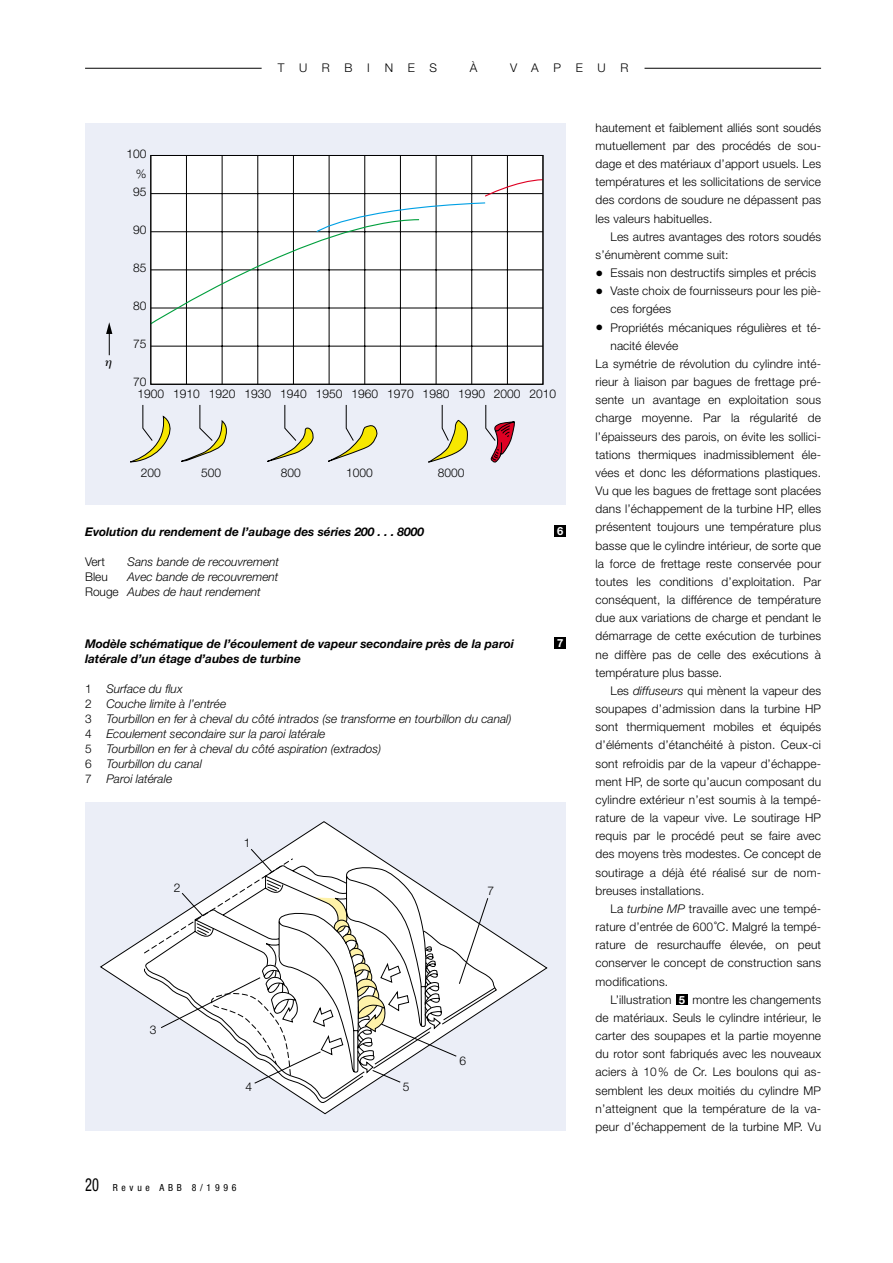
<style>
.page{position:relative;width:893px;height:1263px;background:#fff}
.page>*{position:absolute;margin:0;border:0;box-sizing:border-box;transform-origin:0 0}
.t1{font:300 12px/18.1px "Helvetica Neue";letter-spacing:.01em;color:#000}
.t2{font:italic 300 12px/15px "Helvetica Neue";color:#000}
.t3{font:italic 700 12px/15px "Helvetica Neue";color:#000}
.t4{font:300 12px "Helvetica Neue";letter-spacing:1.225em;color:#000}
.t5{font:700 11.25px "Helvetica Neue";color:#fff}
.t6{font:condensed 9.75px "Helvetica Neue";letter-spacing:.385em;color:#000}
.s1{font-style:normal}
.s2{font-size:18px}
.s3{font-size:15.75px}
.s4{font-style:italic}
</style>
<div class="page">
<div style="left:676px;top:994px;width:11px;height:11px;background:#000"></div>
<div style="left:555px;top:525px;width:11px;height:11px;background:#000"></div>
<div style="left:555px;top:637px;width:11px;height:11px;background:#000"></div>
<div style="left:85px;top:123px;width:481px;height:382px;background:#ebeef7"></div>
<div style="left:151px;top:155px;width:392px;height:229px;background:#fff"></div>
<hr style="left:151px;top:346px;width:392px;height:1px;background:#000">
<hr style="left:186px;top:155px;width:1px;height:229px;background:#000">
<hr style="left:222px;top:155px;width:1px;height:229px;background:#000">
<hr style="left:257px;top:155px;width:1px;height:229px;background:#000">
<hr style="left:293px;top:155px;width:1px;height:229px;background:#000">
<hr style="left:329px;top:155px;width:1px;height:229px;background:#000">
<hr style="left:364px;top:155px;width:1px;height:229px;background:#000">
<hr style="left:400px;top:155px;width:1px;height:229px;background:#000">
<hr style="left:436px;top:155px;width:1px;height:229px;background:#000">
<hr style="left:471px;top:155px;width:1px;height:229px;background:#000">
<hr style="left:507px;top:155px;width:1px;height:229px;background:#000">
<svg style="left:152px;top:179px;width:392px;height:146px"></svg>
<svg style="left:130px;top:405px;width:385px;height:58px"></svg>
<div style="left:150px;top:155px;width:393px;height:230px;border:1px solid #000"></div>
<svg style="left:106px;top:322px;width:6px;height:33px"></svg>
<div style="left:85px;top:802px;width:481px;height:329px;background:#ebeef7"></div>
<svg style="left:100px;top:821px;width:448px;height:294px"></svg>
<svg style="left:144px;top:864px;width:353px;height:242px"></svg>
<svg style="left:182px;top:849px;width:306px;height:234px"></svg>
<svg style="left:144px;top:858px;width:298px;height:226px"></svg>
<hr style="left:85px;top:68px;width:176px;height:1px;background:#000">
<hr style="left:644px;top:68px;width:177px;height:1px;background:#000">
<p class="t4" style="left:278px;top:64px;width:161px">TURBINES</p>
<p class="t1" style="left:470px;top:60px;width:9px">À</p>
<p class="t1" style="left:510px;top:60px;width:120px">VAPEUR</p>
<p class="t1" style="left:127px;top:145px;width:22px;line-height:20px;text-align:right">100 %</p>
<p class="t1" style="left:133px;top:184px;width:15px">95</p>
<p class="t1" style="left:133px;top:222px;width:15px">90</p>
<p class="t1" style="left:133px;top:260px;width:15px">85</p>
<p class="t1" style="left:133px;top:298px;width:15px">80</p>
<p class="t1" style="left:133px;top:336px;width:15px">75</p>
<p class="t1" style="left:137px;top:377px;width:28px;line-height:12px;text-indent:-4px">70<br>1900</p>
<p class="t1" style="left:173px;top:386px;width:384px">1910 1920 1930 1940 1950 1960 1970 1980 1990 2000 2010</p>
<p class="t1" style="left:141px;top:465px;width:22px">200</p>
<p class="t1" style="left:201px;top:465px;width:22px">500</p>
<p class="t1" style="left:281px;top:465px;width:22px">800</p>
<p class="t1" style="left:346px;top:465px;width:28px">1000</p>
<p class="t1" style="left:438px;top:465px;width:28px">8000</p>
<p class="t3" style="left:85px;top:525px;width:340px">Evolution du rendement de l’aubage des séries 200 . . . 8000</p>
<p class="t1" style="left:85px;top:553px;width:21px">Vert</p>
<p class="t2" style="left:128px;top:555px;width:153px">Sans bande de recouvrement</p>
<p class="t1" style="left:85px;top:568px;width:24px">Bleu</p>
<p class="t2" style="left:85px;top:570px;width:195px;text-indent:43px">Avec bande de recouvrement<br><span class="s1">Rouge</span> Aubes de haut rendement</p>
<p class="t3" style="left:85px;top:637px;width:430px">Modèle schématique de l’écoulement de vapeur secondaire près de la paroi latérale d’un étage d’aubes de turbine</p>
<p class="t2" style="left:85px;top:682px;width:428px"><span class="s1">1</span> Surface du flux<br><span class="s1">2</span> Couche limite à l’entrée<br><span class="s1">3</span> Tourbillon en fer à cheval du côté intrados (se transforme en tourbillon du canal)<br><span class="s1">4</span> Ecoulement secondaire sur la paroi latérale<br><span class="s1">5</span> Tourbillon en fer à cheval du côté aspiration (extrados)<br><span class="s1">6</span> Tourbillon du canal<br><span class="s1">7</span> Paroi latérale</p>
<p class="t1" style="left:244px;top:835px;width:8px">1</p>
<p class="t1" style="left:174px;top:879px;width:8px">2</p>
<p class="t1" style="left:487px;top:883px;width:8px">7</p>
<p class="t5" style="left:557px;top:527px;width:8px">6</p>
<p class="t5" style="left:557px;top:639px;width:8px">7</p>
<p class="t1" style="left:150px;top:1022px;width:8px">3</p>
<p class="t1" style="left:245px;top:1078px;width:8px">4</p>
<p class="t1" style="left:403px;top:1078px;width:8px">5</p>
<p class="t6" style="left:85px;top:1184px;width:153px"><span class="s2">20</span> Revue ABB 8/1996</p>
<p class="t1" style="left:459px;top:1053px;width:8px">6</p>
<p class="t1" style="left:595px;top:120px;width:227px;text-align:justify">hautement et faiblement alliés sont soudés mutuellement par des procédés de sou&shy;dage et des matériaux d’apport usuels. Les températures et les sollicitations de service des cordons de soudure ne dépassent pas les valeurs habituelles.</p>
<p class="t1" style="left:595px;top:229px;width:227px;text-indent:15px">Les autres avantages des rotors soudés s’énumèrent comme suit:</p>
<p class="t1" style="left:595px;top:265px;width:222px"><span class="s3">•</span> Essais non destructifs simples et précis</p>
<p class="t1" style="left:610px;top:283px;width:212px;text-indent:-15px"><span class="s3">•</span> Vaste choix de fournisseurs pour les piè&shy;ces forgées</p>
<p class="t1" style="left:595px;top:319px;width:227px"><span class="s3">•</span> Propriétés mécaniques régulières et té-</p>
<p class="t1" style="left:610px;top:338px;width:69px">nacité élevée</p>
<p class="t1" style="left:595px;top:356px;width:227px">La symétrie de révolution du cylindre inté-</p>
<p class="t1" style="left:595px;top:374px;width:227px">rieur à liaison par bagues de frettage pré-</p>
<p class="t1" style="left:595px;top:392px;width:227px">sente un avantage en exploitation sous</p>
<p class="t1" style="left:595px;top:410px;width:227px">charge moyenne. Par la régularité de</p>
<p class="t1" style="left:595px;top:428px;width:227px">l’épaisseurs des parois, on évite les sollici-</p>
<p class="t1" style="left:595px;top:447px;width:227px">tations thermiques inadmissiblement éle-</p>
<p class="t1" style="left:595px;top:465px;width:227px">vées et donc les déformations plastiques.</p>
<p class="t1" style="left:595px;top:483px;width:227px">Vu que les bagues de frettage sont placées</p>
<p class="t1" style="left:595px;top:501px;width:227px">dans l’échappement de la turbine HP, elles</p>
<p class="t1" style="left:595px;top:519px;width:227px">présentent toujours une température plus</p>
<p class="t1" style="left:595px;top:537px;width:227px">basse que le cylindre intérieur, de sorte que</p>
<p class="t1" style="left:595px;top:556px;width:227px">la force de frettage reste conservée pour</p>
<p class="t1" style="left:595px;top:574px;width:227px">toutes les conditions d’exploitation. Par</p>
<p class="t1" style="left:595px;top:592px;width:227px">conséquent, la différence de température</p>
<p class="t1" style="left:595px;top:610px;width:227px">due aux variations de charge et pendant le</p>
<p class="t1" style="left:595px;top:628px;width:227px">démarrage de cette exécution de turbines</p>
<p class="t1" style="left:595px;top:646px;width:227px">ne diffère pas de celle des exécutions à</p>
<p class="t1" style="left:595px;top:665px;width:128px">température plus basse.</p>
<p class="t1" style="left:610px;top:683px;width:212px">Les <span class="s4">diffuseurs</span> qui mènent la vapeur des</p>
<p class="t1" style="left:595px;top:701px;width:227px">soupapes d’admission dans la turbine HP</p>
<p class="t1" style="left:595px;top:719px;width:227px">sont thermiquement mobiles et équipés</p>
<p class="t1" style="left:595px;top:737px;width:227px">d’éléments d’étanchéité à piston. Ceux-ci</p>
<p class="t1" style="left:595px;top:755px;width:227px">sont refroidis par de la vapeur d’échappe-</p>
<p class="t1" style="left:595px;top:774px;width:227px">ment HP, de sorte qu’aucun composant du</p>
<p class="t1" style="left:595px;top:792px;width:227px">cylindre extérieur n’est soumis à la tempé-</p>
<p class="t1" style="left:595px;top:810px;width:227px">rature de la vapeur vive. Le soutirage HP</p>
<p class="t1" style="left:595px;top:828px;width:227px">requis par le procédé peut se faire avec</p>
<p class="t1" style="left:595px;top:846px;width:227px">des moyens très modestes. Ce concept de</p>
<p class="t1" style="left:595px;top:864px;width:227px">soutirage a déjà été réalisé sur de nom-</p>
<p class="t1" style="left:595px;top:883px;width:110px">breuses installations.</p>
<p class="t1" style="left:610px;top:901px;width:212px">La <span class="s4">turbine MP</span> travaille avec une tempé-</p>
<p class="t1" style="left:595px;top:919px;width:227px">rature d’entrée de 600˚C. Malgré la tempé-</p>
<p class="t1" style="left:595px;top:937px;width:227px">rature de resurchauffe élevée, on peut</p>
<p class="t1" style="left:595px;top:955px;width:227px">conserver le concept de construction sans</p>
<p class="t1" style="left:595px;top:973px;width:74px">modifications.</p>
<p class="t1" style="left:610px;top:992px;width:63px">L’illustration</p>
<p class="t1" style="left:595px;top:992px;width:227px;text-align:justify;text-indent:97px">montre les changements de matériaux. Seuls le cylindre intérieur, le carter des soupapes et la partie moyenne du rotor sont fabriqués avec les nouveaux aciers à 10% de Cr. Les boulons qui as&shy;semblent les deux moitiés du cylindre MP n’atteignent que la température de la va&shy;peur d’échappement de la turbine MP. Vu</p>
<p class="t5" style="left:678px;top:996px;width:8px">5</p>
</div>
